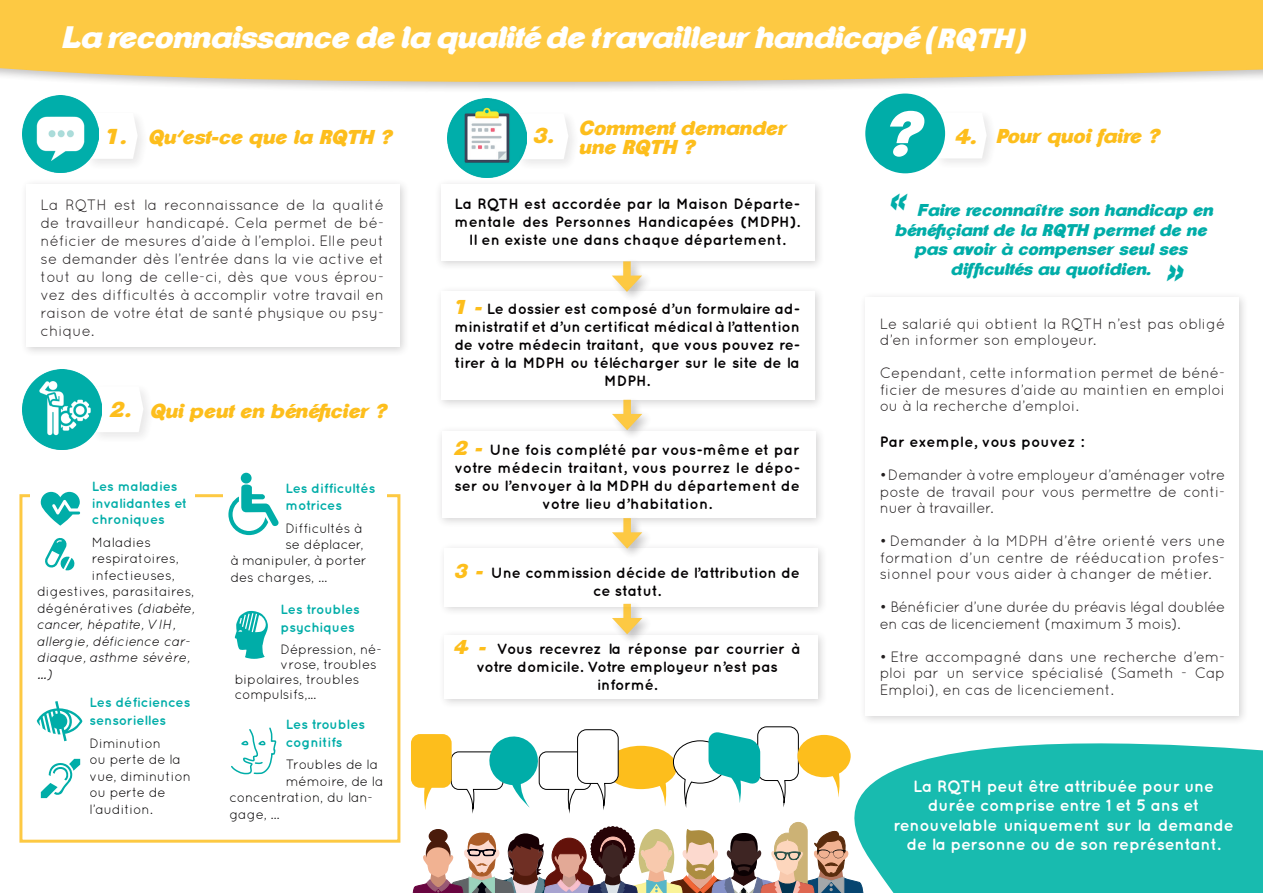
<style>
.page{position:relative;width:1263px;height:893px;background:#fff}
.page>*{position:absolute;margin:0;border:0;box-sizing:border-box;transform-origin:0 0}
.t1{font:italic 800 61.8px "Clemente P Dar";color:#fff}
.t2{font:italic 800 39px "Clemente P Dar";color:#00ada8}
.t3{font:italic 800 30px "Clemente P Dar";letter-spacing:-.02em;color:#fff}
.t4{font:italic 800 21px "Clemente P Dar";color:#fdbe1c}
.t5{font:italic 800 19.5px/19.5px "Clemente P Dar";letter-spacing:-.01em;color:#fdbe1c}
.t6{font:700 16.5px/19.5px "Quicksand";letter-spacing:-.01em;color:#fff;text-align:center}
.t7{font:italic 800 16.5px "Clemente P Dar";letter-spacing:-.01em;color:#00ada8}
.t8{font:15px/16.5px "Quicksand";letter-spacing:-.01em;color:#231f20;text-align:justify}
.t9{font:700 15px/18px "Quicksand";letter-spacing:-.01em;color:#030102;text-align:center}
.t10{font:700 15px/18px "Quicksand";letter-spacing:.01em;color:#030102;text-align:center}
.t11{font:15px/16.5px "Quicksand";letter-spacing:-.03em;color:#231f20}
.t12{font:13.5px/16.5px "Quicksand";letter-spacing:-.01em;color:#030102}
.t13{font:700 13.5px/18px "Quicksand";letter-spacing:-.01em;color:#00ada8}
.t14{font:italic 13.5px "Quicksand";color:#030102}
.s1{font-size:27px}
.s2{font-style:italic}
.s3{font-family:"Clemente P Dar";font-weight:800;font-style:italic;font-size:19.5px;color:#fdbe1c}
</style>
<div class="page">
<div style="left:19px;top:494px;width:381px;height:349px;border:3px solid #fdbe1c"></div>
<div style="left:224px;top:473px;width:163px;height:57px;background:#fff"></div>
<svg style="left:854px;top:743px;width:409px;height:150px;background:#28bfb4"></svg>
<svg style="left:937px;top:112px;width:50px;height:46px"></svg>
<div style="left:865px;top:94px;width:80px;height:79px;background:#00ada8;border-radius:50%"></div>
<div style="left:438px;top:629px;width:391px;height:81px;background:#231f20;opacity:.19"></div>
<div style="left:444px;top:635px;width:374px;height:64px;background:#fff"></div>
<div style="left:438px;top:542px;width:390px;height:75px;background:#231f20;opacity:.19"></div>
<div style="left:444px;top:548px;width:374px;height:58px;background:#fff"></div>
<div style="left:436px;top:425px;width:390px;height:103px;background:#231f20;opacity:.19"></div>
<div style="left:442px;top:432px;width:373px;height:86px;background:#fff"></div>
<div style="left:435px;top:285px;width:390px;height:125px;background:#231f20;opacity:.19"></div>
<div style="left:441px;top:291px;width:374px;height:109px;background:#fff"></div>
<svg style="left:0;top:0;width:1263px;height:107px;fill:#fdc943"></svg>
<div style="left:859px;top:291px;width:390px;height:435px;background:#231f20;opacity:.19"></div>
<div style="left:865px;top:297px;width:374px;height:419px;background:#fff"></div>
<div style="left:435px;top:178px;width:390px;height:94px;background:#231f20;opacity:.19"></div>
<div style="left:441px;top:184px;width:373px;height:77px;background:#fff"></div>
<div style="left:84px;top:109px;width:66px;height:62px;background:#231f20;opacity:.12"></div>
<svg style="left:99px;top:113px;width:39px;height:46px"></svg>
<div style="left:90px;top:382px;width:65px;height:63px;background:#231f20;opacity:.12"></div>
<svg style="left:139px;top:393px;width:4px;height:39px"></svg>
<img style="left:22px;top:370px;width:80px;height:80px">
<img style="left:22px;top:96px;width:77px;height:76px">
<div style="left:20px;top:178px;width:390px;height:179px;background:#231f20;opacity:.19"></div>
<div style="left:26px;top:184px;width:374px;height:163px;background:#fff"></div>
<div style="left:515px;top:109px;width:65px;height:63px;background:#231f20;opacity:.12"></div>
<svg style="left:564px;top:120px;width:4px;height:39px"></svg>
<img style="left:447px;top:98px;width:80px;height:80px">
<div style="left:609px;top:257px;width:44px;height:46px;background:#231f20;opacity:.33"></div>
<div style="left:623px;top:261px;width:8px;height:21px;background:#fcc842"></div>
<svg style="left:612px;top:276px;width:30px;height:16px"></svg>
<div style="left:609px;top:396px;width:44px;height:46px;background:#231f20;opacity:.33"></div>
<div style="left:623px;top:400px;width:8px;height:20px;background:#fcc842"></div>
<svg style="left:612px;top:414px;width:30px;height:16px"></svg>
<div style="left:609px;top:514px;width:44px;height:46px;background:#231f20;opacity:.33"></div>
<div style="left:623px;top:518px;width:8px;height:21px;background:#fcc842"></div>
<svg style="left:612px;top:532px;width:30px;height:17px"></svg>
<div style="left:609px;top:600px;width:44px;height:46px;background:#231f20;opacity:.33"></div>
<div style="left:623px;top:604px;width:8px;height:20px;background:#fcc842"></div>
<svg style="left:612px;top:618px;width:30px;height:16px"></svg>
<svg style="left:37px;top:701px;width:45px;height:40px"></svg>
<svg style="left:41px;top:759px;width:39px;height:39px"></svg>
<svg style="left:231px;top:727px;width:45px;height:48px"></svg>
<svg style="left:234px;top:611px;width:34px;height:48px"></svg>
<svg style="left:228px;top:484px;width:51px;height:51px"></svg>
<div style="left:241px;top:473px;width:11px;height:10px;background:#00ada8;border-radius:50%"></div>
<div style="left:31px;top:485px;width:61px;height:85px;background:#fff"></div>
<svg style="left:41px;top:492px;width:39px;height:34px"></svg>
<svg style="left:45px;top:538px;width:30px;height:33px"></svg>
<svg style="left:412px;top:822px;width:452px;height:71px"></svg>
<svg style="left:411px;top:726px;width:440px;height:84px"></svg>
<div style="left:86px;top:477px;width:109px;height:74px;background:#fff"></div>
<h3 class="t3" style="left:63px;top:19px;width:965px">La reconnaissance de la qualité de travailleur handicapé (<span class="s1">RQTH )</span></h3>
<h3 class="t4" style="left:105px;top:124px;width:24px">1.</h3>
<h3 class="t5" style="left:149px;top:127px;width:245px">Qu’est-ce que la RQTH ?</h3>
<p class="t8" style="left:41px;top:196px;width:345px;line-height:18px">La RQTH est la reconnaissance de la qualité de travailleur handicapé. Cela permet de bé&shy;néficier de mesures d’aide à l’emploi. Elle peut se demander dès l’entrée dans la vie active et tout au long de celle-ci, dès que vous éprou&shy;vez des difficultés à accomplir votre travail en raison de votre état de santé physique ou psy&shy;chique.</p>
<h3 class="t4" style="left:110px;top:397px;width:24px">2.</h3>
<h3 class="t5" style="left:151px;top:401px;width:239px">Qui peut en bénéficier ?</h3>
<p class="t13" style="left:92px;top:478px;width:97px;line-height:16.5px">Les maladies invalidantes et chroniques</p>
<p class="t12" style="left:92px;top:534px;width:61px">Maladies</p>
<p class="t12" style="left:92px;top:550px;width:88px">respiratoires,</p>
<p class="t12" style="left:92px;top:567px;width:85px">infectieuses,</p>
<p class="t12" style="left:37px;top:583px;width:159px">digestives, parasitaires,</p>
<p class="t12" style="left:37px;top:600px;width:159px">dégénératives <span class="s2">(diabète,</span></p>
<p class="t14" style="left:37px;top:617px;width:140px">cancer, hépatite, VIH,</p>
<p class="t14" style="left:37px;top:633px;width:155px">allergie, déficience car-</p>
<p class="t14" style="left:37px;top:650px;width:154px">diaque, asthme sévère,</p>
<p class="t14" style="left:37px;top:666px;width:17px">...)</p>
<p class="t13" style="left:90px;top:693px;width:102px">Les déficiences sensorielles</p>
<p class="t12" style="left:90px;top:734px;width:103px">Diminution<br>ou perte de la vue, diminution ou perte de l’audition.</p>
<p class="t13" style="left:285px;top:480px;width:91px;line-height:16.5px">Les difficultés motrices</p>
<p class="t12" style="left:285px;top:519px;width:78px">Difficultés à</p>
<p class="t12" style="left:285px;top:536px;width:80px">se déplacer,</p>
<p class="t12" style="left:231px;top:552px;width:138px">à manipuler, à porter</p>
<p class="t12" style="left:231px;top:569px;width:98px">des charges, ...</p>
<p class="t13" style="left:281px;top:600px;width:81px">Les troubles psychiques</p>
<p class="t12" style="left:281px;top:641px;width:103px">Dépression, né-</p>
<p class="t12" style="left:281px;top:656px;width:98px">vrose, troubles</p>
<p class="t12" style="left:235px;top:671px;width:126px">bipolaires, troubles</p>
<p class="t12" style="left:235px;top:686px;width:83px">compulsifs,...</p>
<p class="t13" style="left:286px;top:715px;width:81px">Les troubles cognitifs</p>
<p class="t12" style="left:286px;top:756px;width:94px">Troubles de la</p>
<p class="t12" style="left:286px;top:773px;width:99px">mémoire, de la</p>
<p class="t12" style="left:229px;top:789px;width:145px">concentration, du lan-</p>
<p class="t12" style="left:229px;top:806px;width:52px">gage, ...</p>
<h1 class="t1" style="left:886px;top:96px;width:40px">?</h1>
<h3 class="t5" style="left:580px;top:118px;width:209px">Comment demander une RQTH ?</h3>
<h3 class="t4" style="left:533px;top:123px;width:24px">3.</h3>
<h3 class="t4" style="left:956px;top:123px;width:24px">4.</h3>
<h3 class="t5" style="left:997px;top:126px;width:165px">Pour quoi faire ?</h3>
<p class="t9" style="left:454px;top:194px;width:347px">La RQTH est accordée par la Maison Départe&shy;mentale des Personnes Handicapées (MDPH).<br>Il en existe une dans chaque département.</p>
<p class="t9" style="left:454px;top:299px;width:347px"><span class="s3">1 -</span> Le dossier est composé d’un formulaire ad&shy;ministratif et d’un certificat médical à l’attention de votre médecin traitant, que vous pouvez re&shy;tirer à la MDPH ou télécharger sur le site de la MDPH.</p>
<p class="t10" style="left:454px;top:440px;width:347px"><span class="s3">2 -</span> Une fois complété par vous-même et par votre médecin traitant, vous pourrez le dépo&shy;ser ou l’envoyer à la MDPH du département de votre lieu d’habitation.</p>
<p class="t9" style="left:454px;top:563px;width:347px"><span class="s3">3 -</span> Une commission décide de l’attribution de ce statut.</p>
<p class="t9" style="left:454px;top:640px;width:347px"><span class="s3">4 -</span> Vous recevrez la réponse par courrier à votre domicile. Votre employeur n’est pas informé.</p>
<h2 class="t2" style="left:890px;top:178px;width:19px">«</h2>
<p class="t7" style="left:918px;top:200px;width:298px">Faire reconnaître son handicap en</p>
<p class="t7" style="left:896px;top:220px;width:314px">bénéfiçiant de la RQTH permet de ne</p>
<p class="t7" style="left:915px;top:239px;width:275px">pas avoir à compenser seul ses</p>
<p class="t7" style="left:952px;top:259px;width:202px">difficultés au quotidien.</p>
<h2 class="t2" style="left:1185px;top:297px;width:19px;rotate:-180deg">«</h2>
<p class="t8" style="left:880px;top:315px;width:347px">Le salarié qui obtient la RQTH n’est pas obligé d’en informer son employeur.</p>
<p class="t8" style="left:880px;top:365px;width:347px">Cependant, cette information permet de béné&shy;ficier de mesures d’aide au maintien en emploi ou à la recherche d’emploi.</p>
<p class="t9" style="left:880px;top:433px;width:206px">Par exemple, vous pouvez :</p>
<p class="t8" style="left:880px;top:467px;width:347px">•Demander à votre employeur d’aménager votre poste de travail pour vous permettre de conti&shy;nuer à travailler.</p>
<p class="t8" style="left:880px;top:533px;width:347px">• Demander à la MDPH d’être orienté vers une formation d’un centre de rééducation profes&shy;sionnel pour vous aider à changer de métier.</p>
<p class="t11" style="left:880px;top:599px;width:347px">• Bénéficier d’une durée du préavis légal doublée en cas de licenciement (maximum 3 mois).</p>
<p class="t8" style="left:880px;top:648px;width:347px">• Etre accompagné dans une recherche d’em&shy;ploi par un service spécialisé (Sameth - Cap Emploi), en cas de licenciement.</p>
<p class="t6" style="left:893px;top:776px;width:342px">La RQTH peut être attribuée pour une durée comprise entre 1 et 5 ans et renouvelable uniquement sur la demande de la personne ou de son représentant.</p>
</div>
